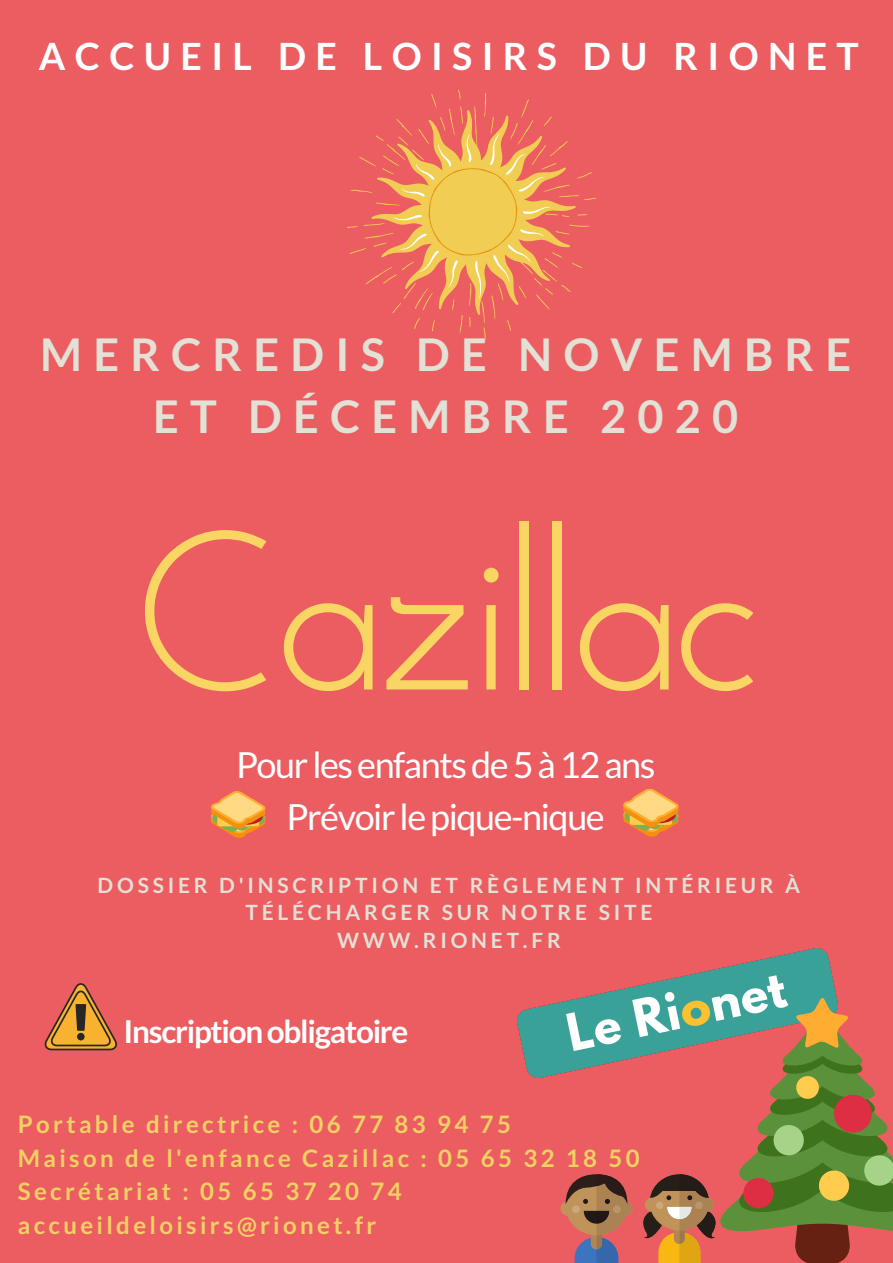
<style>
.page{position:relative;width:893px;height:1263px;background:#eb5d60}
.page>*{position:absolute;margin:0;border:0;box-sizing:border-box;transform-origin:0 0}
.t1{font:225.08px "Josefin Sans";letter-spacing:-.04em;color:#f9d564}
.t2{font:700 45px/61.4px "Lato";letter-spacing:.25em;color:#e3e0d6;text-align:center}
.t3{font:700 37.5px "Lato";letter-spacing:.25em;color:#fff}
.t4{font:36px/52.1px "Lato";letter-spacing:-.04em;color:#fff;text-align:center}
.t5{font:700 31.5px "Lato";letter-spacing:-.04em;color:#fff}
.t6{font:700 24px/33.5px "Lato";letter-spacing:.14em;color:#f2d164}
.t7{font:700 21px/27.9px "Lato";letter-spacing:.18em;color:#e3e0d6;text-align:center}
</style>
<div class="page">
<svg style="left:560px;top:1174px;width:72px;height:89px"></svg>
<svg style="left:347px;top:89px;width:249px;height:251px"></svg>
<svg style="left:393px;top:134px;width:157px;height:165px"></svg>
<svg style="left:44px;top:983px;width:73px;height:67px"></svg>
<svg style="left:211px;top:791px;width:55px;height:47px"></svg>
<svg style="left:623px;top:788px;width:56px;height:49px"></svg>
<img style="left:518px;top:949px;width:319px;height:128px">
<svg style="left:643px;top:998px;width:250px;height:265px"></svg>
<h3 class="t3" style="left:39px;top:33px;width:821px">ACCUEIL DE LOISIRS DU RIONET</h3>
<h2 class="t2" style="left:40px;top:323px;width:812px">MERCREDIS DE NOVEMBRE<br>ET DÉCEMBRE 2020</h2>
<h1 class="t1" style="left:131px;top:521px;width:631px">Cazillac</h1>
<h3 class="t4" style="left:236px;top:737px;width:421px">Pour lesenfantsde5à12ans<br>Prévoir lepique-nique</h3>
<p class="t7" style="left:98px;top:870px;width:704px">DOSSIER D'INSCRIPTION ET RÈGLEMENT INTÉRIEUR À<br>TÉLÉCHARGER SUR NOTRE SITE<br>WWW.RIONET.FR</p>
<h3 class="t5" style="left:124px;top:1012px;width:286px">Inscriptionobligatoire</h3>
<p class="t6" style="left:18px;top:1107px;width:623px">Portable directrice : 06 77 83 94 75<br>Maison de l'enfance Cazillac : 05 65 32 18 50<br>Secrétariat : 05 65 37 20 74 accueildeloisirs@rionet.fr</p>
</div>
